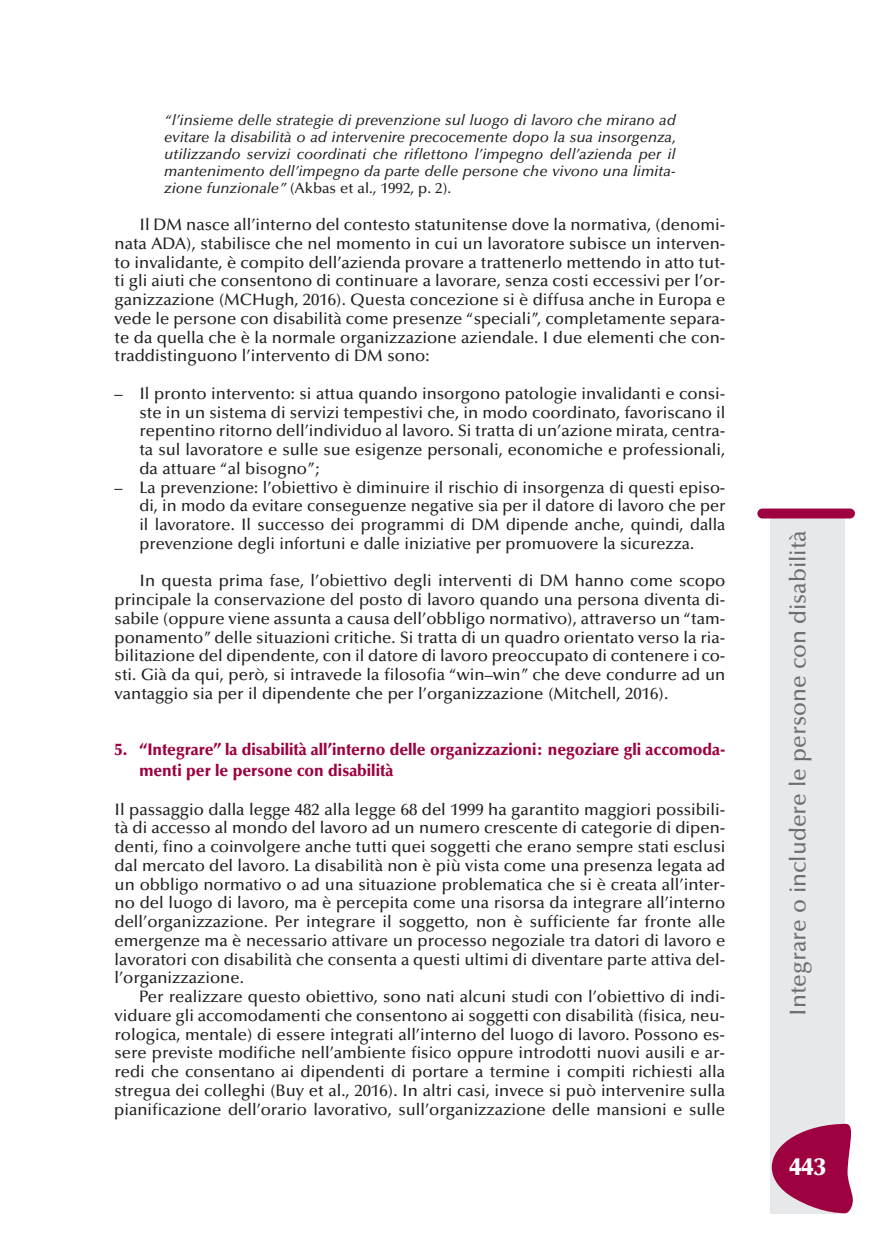
<style>
.page{position:relative;width:869px;height:1241px;background:#fff}
.page>*{position:absolute;margin:0;border:0;box-sizing:border-box;transform-origin:0 0}
.t1{font:900 24.5px "Optima";color:#fff}
.t2{font:500 22.75px "Optima";color:#6c6d70}
.t3{font:500 16.62px/18.7px "Optima";color:#231f20;text-align:justify}
.t4{font:900 16.62px/20.3px "Optima";color:#9d0140;scale:.95 1}
.t5{font:italic 500 14.88px/17px "Optima";color:#231f20;text-align:justify}
.s1{font-style:normal}
</style>
<div class="page">
<div style="left:770px;top:516px;width:74px;height:697px;background:#e7e8e9"></div>
<div style="left:757px;top:508px;width:97px;height:10px;background:#9d0140;border-radius:5px"></div>
<svg style="left:771px;top:1123px;width:82px;height:89px"></svg>
<p class="t5" style="left:164px;top:113px;width:512px">“l’insieme delle strategie di prevenzione sul luogo di lavoro che mirano ad evitare la disabilità o ad intervenire precocemente dopo la sua insorgenza, utilizzando servizi coordinati che riflettono l’impegno dell’azienda per il mantenimento dell’impegno da parte delle persone che vivono una limita&shy;zione funzionale” <span class="s1">(Akbas et al., 1992, p. 2).</span></p>
<p class="t3" style="left:115px;top:217px;width:612px;text-indent:25px">Il DM nasce all’interno del contesto statunitense dove la normativa, (denomi&shy;nata ADA), stabilisce che nel momento in cui un lavoratore subisce un interven&shy;to invalidante, è compito dell’azienda provare a trattenerlo mettendo in atto tut&shy;ti gli aiuti che consentono di continuare a lavorare, senza costi eccessivi per l’or&shy;ganizzazione (MCHugh, 2016). Questa concezione si è diffusa anche in Europa e vede le persone con disabilità come presenze “speciali”, completamente separa&shy;te da quella che è la normale organizzazione aziendale. I due elementi che con&shy;traddistinguono l’intervento di DM sono:</p>
<p class="t3" style="left:139px;top:385px;width:587px;text-indent:-25px">– Il pronto intervento: si attua quando insorgono patologie invalidanti e consi&shy;ste in un sistema di servizi tempestivi che, in modo coordinato, favoriscano il repentino ritorno dell’individuo al lavoro. Si tratta di un’azione mirata, centra&shy;ta sul lavoratore e sulle sue esigenze personali, economiche e professionali, da attuare “al bisogno”;</p>
<p class="t3" style="left:139px;top:479px;width:587px;text-indent:-25px">– La prevenzione: l’obiettivo è diminuire il rischio di insorgenza di questi episo&shy;di, in modo da evitare conseguenze negative sia per il datore di lavoro che per il lavoratore. Il successo dei programmi di DM dipende anche, quindi, dalla prevenzione degli infortuni e dalle iniziative per promuovere la sicurezza.</p>
<p class="t3" style="left:115px;top:573px;width:612px;text-indent:25px">In questa prima fase, l’obiettivo degli interventi di DM hanno come scopo principale la conservazione del posto di lavoro quando una persona diventa di&shy;sabile (oppure viene assunta a causa dell’obbligo normativo), attraverso un“tam&shy;ponamento” delle situazioni critiche. Si tratta di un quadro orientato verso la ria&shy;bilitazione del dipendente, con il datore di lavoro preoccupato di contenere i co&shy;sti. Già da qui, però, si intravede la filosofia “win–win” che deve condurre ad un vantaggio sia per il dipendente che per l’organizzazione (Mitchell, 2016).</p>
<p class="t4" style="left:139px;top:741px;width:618px;text-indent:-25px">5. “Integrare” la disabilità all’interno delle organizzazioni: negoziare gli accomoda&shy;menti per le persone con disabilità</p>
<p class="t3" style="left:114px;top:801px;width:612px">Il passaggio dalla legge 482 alla legge 68 del 1999 ha garantito maggiori possibili&shy;tà di accesso al mondo del lavoro ad un numero crescente di categorie di dipen&shy;denti, fino a coinvolgere anche tutti quei soggetti che erano sempre stati esclusi dal mercato del lavoro. La disabilità non è più vista come una presenza legata ad un obbligo normativo o ad una situazione problematica che si è creata all’inter&shy;no del luogo di lavoro, ma è percepita come una risorsa da integrare all’interno dell’organizzazione. Per integrare il soggetto, non è sufficiente far fronte alle emergenze ma è necessario attivare un processo negoziale tra datori di lavoro e lavoratori con disabilità che consenta a questi ultimi di diventare parte attiva del&shy;l’organizzazione.</p>
<p class="t3" style="left:114px;top:988px;width:612px;text-indent:25px">Per realizzare questo obiettivo, sono nati alcuni studi con l’obiettivo di indi&shy;viduare gli accomodamenti che consentono ai soggetti con disabilità (fisica, neu&shy;rologica, mentale) di essere integrati all’interno del luogo di lavoro. Possono es&shy;sere previste modifiche nell’ambiente fisico oppure introdotti nuovi ausili e ar&shy;redi che consentano ai dipendenti di portare a termine i compiti richiesti alla stregua dei colleghi (Buy et al., 2016). In altri casi, invece si può intervenire sulla pianificazione dell’orario lavorativo, sull’organizzazione delle mansioni e sulle</p>
<h2 class="t2" style="left:788px;top:1015px;width:486px;rotate:-90deg">Integrare o includere le persone con disabilità</h2>
<h1 class="t1" style="left:789px;top:1156px;width:38px">443</h1>
</div>
